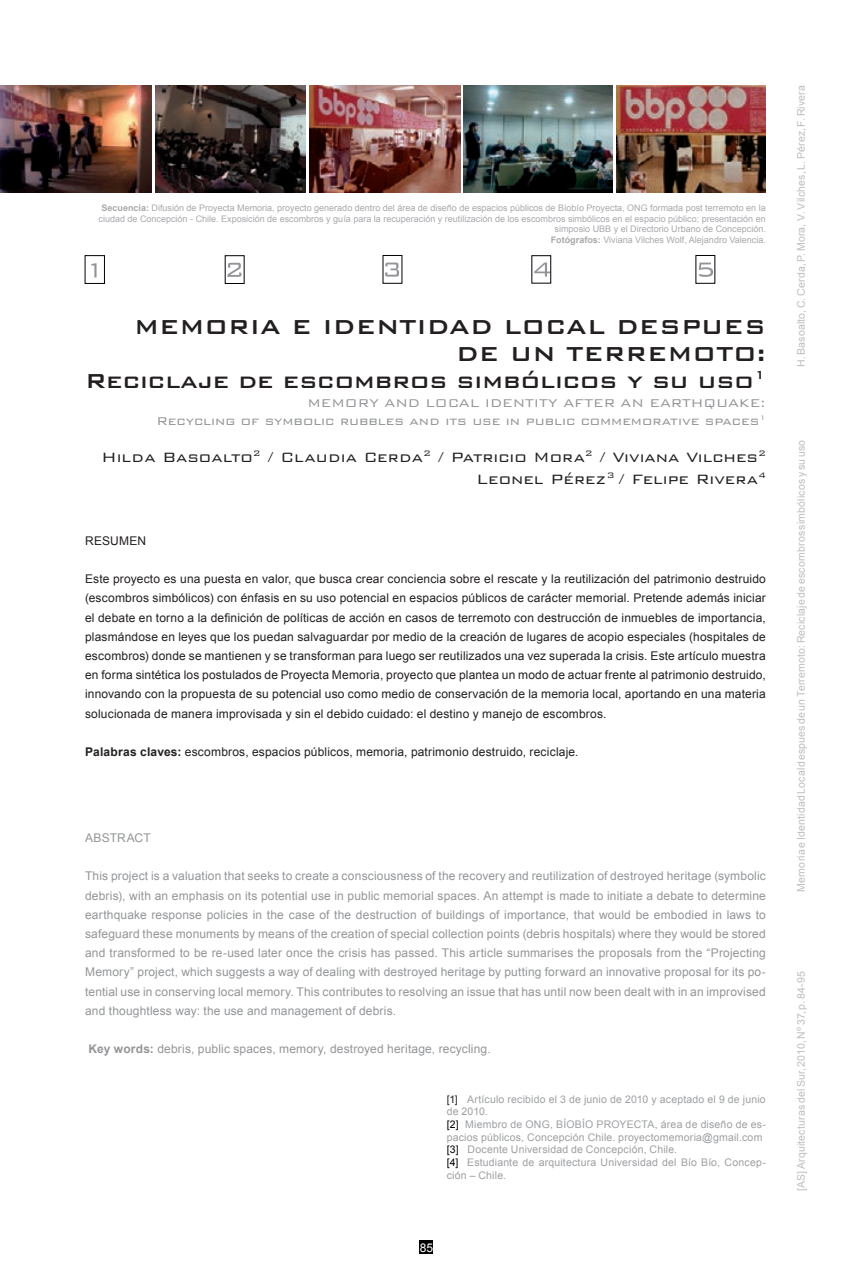
<style>
.page{position:relative;width:851px;height:1276px;background:#fff}
.page>*{position:absolute;margin:0;border:0;box-sizing:border-box;transform-origin:0 0}
.t1{font:500 27px/27px "Bank Gothic BT";color:#231f20;text-align:right}
.t2{font:300 18px/21.6px "Bank Gothic BT";color:#231f20;text-align:right}
.t3{font:300 15px/18px "Bank Gothic BT";letter-spacing:-.005em;color:#939598;text-align:right}
.t4{font:12px/19.2px "Arial";letter-spacing:.015em;color:#231f20;text-align:justify}
.t5{font:12px/19.2px "Arial";letter-spacing:.015em;color:#939598;text-align:justify}
.t6{font:12px "Arial";color:#fff}
.t7{font:10.5px/12.6px "Arial";letter-spacing:.02em;color:#9d9fa2}
.t8{font:10.5px "Arial";letter-spacing:.02em;color:#bbbec0}
.t9{font:9px/10.8px "Arial";color:#a8a9ad;text-align:right}
.s1{font-weight:700}
.s2{color:#231f20}
.s3{color:#000}
</style>
<div class="page">
<div style="left:419px;top:1240px;width:14px;height:14px;background:#000"></div>
<svg style="left:91px;top:263px;width:5px;height:14px"></svg>
<div style="left:85px;top:255px;width:20px;height:29px;border:1px solid #000"></div>
<svg style="left:227px;top:263px;width:14px;height:14px"></svg>
<div style="left:225px;top:255px;width:19px;height:29px;border:1px solid #000"></div>
<svg style="left:534px;top:262px;width:15px;height:14px"></svg>
<svg style="left:698px;top:262px;width:15px;height:15px"></svg>
<svg style="left:385px;top:262px;width:14px;height:15px"></svg>
<img style="left:0;top:85px;width:151px;height:108px">
<img style="left:155px;top:85px;width:150px;height:108px">
<img style="left:617px;top:85px;width:148px;height:108px">
<img style="left:464px;top:85px;width:148px;height:108px">
<img style="left:310px;top:85px;width:150px;height:108px">
<p class="t9" style="left:98px;top:202px;width:668px"><span class="s1">Secuencia:</span> Difusión de Proyecta Memoria, proyecto generado dentro del área de diseño de espacios públicos de Bíobío Proyecta, ONG formada post terremoto en la ciudad de Concepción - Chile. Exposición de escombros y guía para la recuperación y reutilización de los escombros simbólicos en el espacio público; presentación en simposio UBB y el Directorio Urbano de Concepción.<br><span class="s1">Fotógrafos:</span> Viviana Vilches Wolf, Alejandro Valencia.</p>
<h1 class="t1" style="left:85px;top:313px;width:682px">MEMORIA E IDENTIDAD LOCAL DESPUES<br>DE UN TERREMOTO:<br>Reciclaje de escombros simbólicos y su uso<sup>1</sup></h1>
<p class="t3" style="left:156px;top:394px;width:610px">MEMORY AND LOCAL IDENTITY AFTER AN EARTHQUAKE:<br>Recycling of symbolic rubbles and its use in public commemorative spaces<sup>1</sup></p>
<h2 class="t2" style="left:101px;top:446px;width:665px">Hilda Basoalto<sup>2</sup> / Claudia Cerda<sup>2</sup> / Patricio Mora<sup>2</sup> / Viviana Vilches<sup>2<br></sup>Leonel Pérez<sup>3</sup> / Felipe Rivera<sup>4</sup></h2>
<p class="t4" style="left:85px;top:531px;width:63px">RESUMEN</p>
<p class="t4" style="left:85px;top:569px;width:682px">Este proyecto es una puesta en valor, que busca crear conciencia sobre el rescate y la reutilización del patrimonio destruido (escombros simbólicos) con énfasis en su uso potencial en espacios públicos de carácter memorial. Pretende además iniciar el debate en torno a la definición de políticas de acción en casos de terremoto con destrucción de inmuebles de importancia, plasmándose en leyes que los puedan salvaguardar por medio de la creación de lugares de acopio especiales (hospitales de escombros) donde se mantienen y se transforman para luego ser reutilizados una vez superada la crisis. Este artículo muestra en forma sintética los postulados de Proyecta Memoria, proyecto que plantea un modo de actuar frente al patrimonio destruido, innovando con la propuesta de su potencial uso como medio de conservación de la memoria local, aportando en una materia solucionada de manera improvisada y sin el debido cuidado: el destino y manejo de escombros.</p>
<p class="t4" style="left:85px;top:742px;width:495px"><span class="s1">Palabras claves:</span> escombros, espacios públicos, memoria, patrimonio destruido, reciclaje.</p>
<p class="t5" style="left:85px;top:828px;width:67px">ABSTRACT</p>
<p class="t5" style="left:85px;top:866px;width:682px">This project is a valuation that seeks to create a consciousness of the recovery and reutilization of destroyed heritage (symbolic debris), with an emphasis on its potential use in public memorial spaces. An attempt is made to initiate a debate to determine earthquake response policies in the case of the destruction of buildings of importance, that would be embodied in laws to safeguard these monuments by means of the creation of special collection points (debris hospitals) where they would be stored and transformed to be re-used later once the crisis has passed. This article summarises the proposals from the “Projecting Memory” project, which suggests a way of dealing with destroyed heritage by putting forward an innovative proposal for its po&shy;tential use in conserving local memory. This contributes to resolving an issue that has until now been dealt with in an improvised and thoughtless way: the use and management of debris.</p>
<p class="t5" style="left:88px;top:1039px;width:403px"><span class="s1">Key words:</span> debris, public spaces, memory, destroyed heritage, recycling.</p>
<p class="t7" style="left:446px;top:1092px;width:320px"><span class="s2">[1]</span> Artículo recibido el 3 de junio de 2010 y aceptado el 9 de junio de 2010.<br><span class="s3">[2]</span> Miembro de ONG, BÍOBÍO PROYECTA, área de diseño de es&shy;pacios públicos, Concepción Chile. proyectomemoria@gmail.com <span class="s3">[3]</span> Docente Universidad de Concepción, Chile.<br><span class="s3">[4]</span> Estudiante de arquitectura Universidad del Bío Bío, Concep&shy;ción – Chile.</p>
<p class="t6" style="left:420px;top:1239px;width:15px">85</p>
<p class="t8" style="left:793px;top:367px;width:283px;rotate:-90deg">H. Basoalto, C. Cerda, P. Mora, V. Vilches, L. Pérez, F. Rivera</p>
<p class="t8" style="left:793px;top:891px;width:453px;rotate:-90deg">Memoria e Identidad Local despues de un Terremoto: Reciclaje de escombros simbólicos y su uso</p>
<p class="t8" style="left:793px;top:1191px;width:221px;rotate:-90deg">[AS] Arquitecturas del Sur, 2010, Nº 37, p. 84-95</p>
</div>
